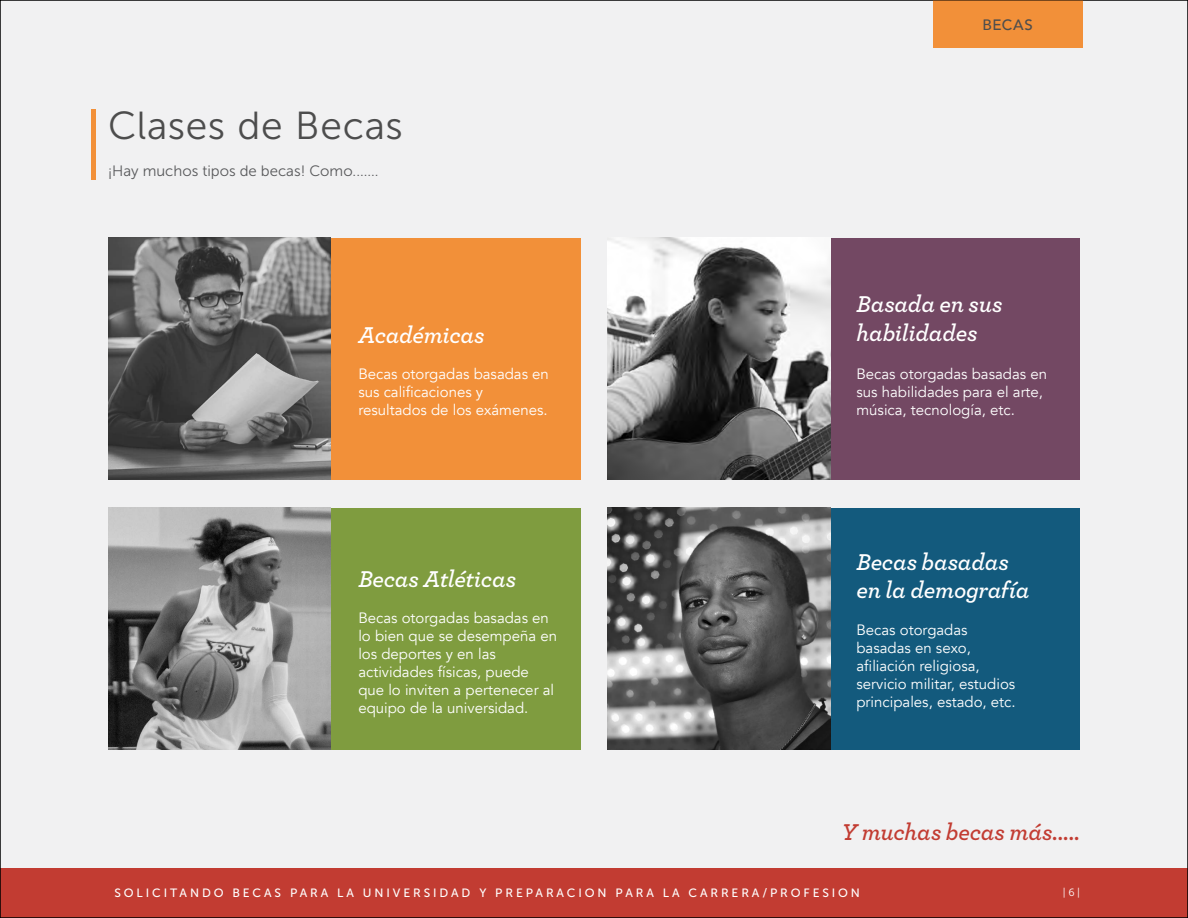
<style>
.page{position:relative;width:1188px;height:918px;background:#c23c32}
.page>*{position:absolute;margin:0;border:0;box-sizing:border-box;transform-origin:0 0}
.t1{font:39px "Museo Sans 300";letter-spacing:.015em;color:#4d4d4d}
.t2{font:italic 600 24px/28.8px "Archer";letter-spacing:-.01em;color:#fff}
.t3{font:italic 600 24px "Archer";letter-spacing:-.01em;color:#c23c32}
.t4{font:15px/18px "Avenir";color:#fff}
.t5{font:15px "Museo Sans 300";color:#58595b}
.t6{font:500 15px "Avenir";letter-spacing:.04em;color:#4d4d4d}
.t7{font:12px "Museo Sans 500";letter-spacing:.24em;color:#fff}
.t8{font:10.5px "Museo Sans 300";color:#fff}
</style>
<div class="page">
<div style="left:0;top:0;width:1188px;height:867px;background:#f1f1f2"></div>
<div style="left:108px;top:238px;width:472px;height:242px;background:#f29039"></div>
<div style="left:608px;top:238px;width:472px;height:242px;background:#734863"></div>
<div style="left:108px;top:508px;width:472px;height:242px;background:#7f9c3f"></div>
<div style="left:608px;top:508px;width:472px;height:242px;background:#135a7d"></div>
<hr style="left:92px;top:109px;width:4px;height:71px;background:#f29039">
<img style="left:108px;top:238px;width:222px;height:242px">
<img style="left:608px;top:238px;width:222px;height:242px">
<img style="left:108px;top:508px;width:222px;height:242px">
<img style="left:608px;top:508px;width:222px;height:242px">
<div style="left:933px;top:0;width:149px;height:48px;background:#f29039"></div>
<p class="t1" style="left:108px;top:104px;width:296px">Clases de Becas</p>
<p class="t5" style="left:108px;top:163px;width:272px">¡Hay muchos tipos de becas! Como.......</p>
<p class="t2" style="left:358px;top:319px;width:128px">Académicas</p>
<p class="t4" style="left:358px;top:365px;width:192px">Becas otorgadas basadas en sus calificaciones y resultados de los exámenes.</p>
<p class="t2" style="left:358px;top:563px;width:159px">Becas Atléticas</p>
<p class="t4" style="left:358px;top:610px;width:200px">Becas otorgadas basadas en lo bien que se desempeña en los deportes y en las actividades físicas, puede que lo inviten a pertenecer al equipo de la universidad.</p>
<p class="t6" style="left:983px;top:12px;width:52px">BECAS</p>
<p class="t2" style="left:856px;top:288px;width:148px">Basada en sus habilidades</p>
<p class="t4" style="left:856px;top:365px;width:192px">Becas otorgadas basadas en sus habilidades para el arte, música, tecnología, etc.</p>
<p class="t2" style="left:856px;top:546px;width:175px">Becas basadas en la demografía</p>
<p class="t4" style="left:856px;top:622px;width:161px">Becas otorgadas basadas en sexo, afiliación religiosa, servicio militar, estudios principales, estado, etc.</p>
<p class="t3" style="left:842px;top:813px;width:240px">Y muchas becas más.....</p>
<p class="t7" style="left:114px;top:886px;width:747px">SOLICITANDO BECAS PARA LA UNIVERSIDAD Y PREPARACION PARA LA CARRERA/PROFESION</p>
<p class="t8" style="left:1063px;top:887px;width:19px">|6|</p>
</div>
